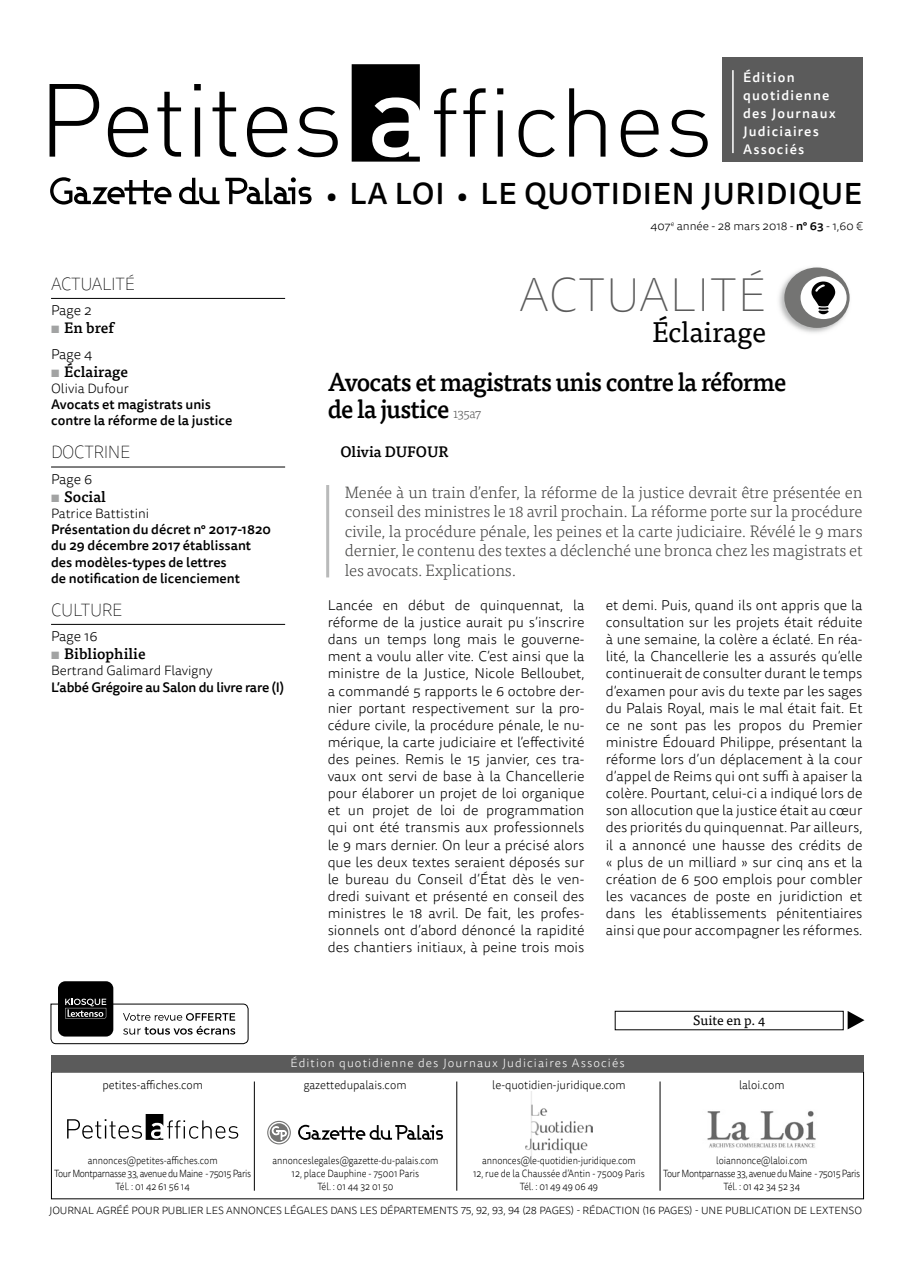
<style>
.page{position:relative;width:915px;height:1263px;background:#fff}
.page>*{position:absolute;margin:0;border:0;box-sizing:border-box;transform-origin:0 0}
.t1{font:100 48px "Tisa Sans OT";letter-spacing:.01em;color:#5b5b5b}
.t2{font:500 30px "Tisa Sans OT";letter-spacing:.02em;color:#000}
.t3{font:28.5px "Tisa OT";letter-spacing:-.01em;color:#000}
.t4{font:500 25.5px/27px "Tisa OT";letter-spacing:-.03em;color:#000;scale:.95 1}
.t5{font:100 18px "Tisa Sans OT";letter-spacing:-.02em;color:#000;scale:.95 1}
.t6{font:300 16.5px/19.5px "Tisa OT";letter-spacing:-.01em;color:#444443;text-align:justify}
.t7{font:500 15px "Tisa OT";color:#000}
.t8{font:300 14.25px/17.1px "Tisa Sans OT";color:#000;text-align:justify}
.t9{font:500 13.5px/16.2px "Tisa Sans OT";color:#000}
.t10{font:300 13.5px "Tisa Sans OT";color:#000}
.t11{font:500 13.5px/18px "Tisa Sans OT";letter-spacing:.09em;color:#fff}
.t12{font:13.5px "Tisa OT";color:#000}
.t13{font:300 12px "Tisa Sans OT";color:#000;scale:.95 1}
.t14{font:300 12px "Tisa Sans OT";letter-spacing:.09em;color:#fff}
.t15{font:300 12px "Tisa Sans OT";color:#000}
.t16{font:300 10.5px/12.6px "Tisa Sans OT";letter-spacing:-.04em;color:#000;text-align:center;scale:.88 1}
.t17{font:300 10.5px/12.6px "Tisa Sans OT";letter-spacing:-.01em;color:#000;text-align:center;scale:.88 1}
.t18{font:300 10.5px "Tisa Sans OT";letter-spacing:-.01em;color:#000}
.s1{font-weight:700;color:#a2a3a3}
.s2{font-size:27px}
.s3{font-weight:500}
.s4{font-weight:300;font-size:13.5px;color:#5b5b5b}
</style>
<div class="page">
<div style="left:721px;top:58px;width:140px;height:104px;background:#5b5b5b"></div>
<hr style="left:732px;top:70px;width:1px;height:83px;background:#fff">
<svg style="left:50px;top:84px;width:49px;height:73px"></svg>
<svg style="left:108px;top:107px;width:40px;height:50px"></svg>
<svg style="left:157px;top:92px;width:24px;height:65px"></svg>
<svg style="left:194px;top:84px;width:7px;height:73px"></svg>
<svg style="left:212px;top:92px;width:24px;height:65px"></svg>
<svg style="left:247px;top:107px;width:40px;height:50px"></svg>
<svg style="left:297px;top:107px;width:40px;height:50px"></svg>
<svg style="left:351px;top:64px;width:68px;height:98px"></svg>
<svg style="left:434px;top:88px;width:22px;height:69px"></svg>
<svg style="left:463px;top:88px;width:22px;height:69px"></svg>
<svg style="left:497px;top:88px;width:6px;height:69px"></svg>
<svg style="left:518px;top:110px;width:36px;height:47px"></svg>
<svg style="left:569px;top:88px;width:36px;height:69px"></svg>
<svg style="left:620px;top:110px;width:38px;height:47px"></svg>
<svg style="left:669px;top:110px;width:38px;height:47px"></svg>
<svg style="left:50px;top:177px;width:121px;height:28px"></svg>
<svg style="left:179px;top:178px;width:40px;height:26px"></svg>
<svg style="left:225px;top:177px;width:86px;height:27px"></svg>
<img style="left:525px;top:1091px;width:67px;height:65px">
<svg style="left:67px;top:1114px;width:171px;height:26px"></svg>
<img style="left:707px;top:1110px;width:109px;height:38px">
<hr style="left:659px;top:1081px;width:1px;height:110px;background:#000">
<hr style="left:456px;top:1081px;width:1px;height:110px;background:#000">
<hr style="left:254px;top:1081px;width:1px;height:110px;background:#000">
<svg style="left:269px;top:1123px;width:19px;height:19px"></svg>
<svg style="left:298px;top:1125px;width:145px;height:15px"></svg>
<svg style="left:271px;top:1126px;width:16px;height:14px"></svg>
<div style="left:267px;top:1121px;width:24px;height:23px;border:1px solid #747473;border-radius:50%"></div>
<div style="left:51px;top:1055px;width:812px;height:16px;background:#5b5b5b"></div>
<div style="left:58px;top:981px;width:55px;height:55px;background:#000;border-radius:7px"></div>
<svg style="left:50px;top:999px;width:199px;height:45px"></svg>
<div style="left:614px;top:1011px;width:229px;height:19px;border:1px solid #000"></div>
<svg style="left:847px;top:1011px;width:17px;height:18px"></svg>
<hr style="left:51px;top:298px;width:234px;height:1px;background:#000">
<hr style="left:51px;top:467px;width:234px;height:1px;background:#000">
<hr style="left:51px;top:624px;width:234px;height:1px;background:#000">
<img style="left:779px;top:268px;width:71px;height:65px">
<div style="left:784px;top:267px;width:65px;height:61px;background:#747473;border-radius:50%"></div>
<div style="left:800px;top:276px;width:46px;height:43px;background:#fff;border-radius:50%"></div>
<svg style="left:811px;top:281px;width:23px;height:33px"></svg>
<hr style="left:326px;top:485px;width:3px;height:92px;background:#b9baba">
<p class="t5" style="left:51px;top:273px;width:63px">ACTUALITÉ</p>
<p class="t8" style="left:51px;top:303px;width:42px">Page 2</p>
<p class="t7" style="left:51px;top:319px;width:64px"><span class="s1">▪</span> En bref</p>
<p class="t8" style="left:51px;top:346px;width:43px">Page 4</p>
<p class="t7" style="left:51px;top:362px;width:79px"><span class="s1">▪</span> Éclairage</p>
<p class="t10" style="left:51px;top:380px;width:79px">Olivia Dufour</p>
<p class="t9" style="left:51px;top:397px;width:183px">Avocats et magistrats unis contre la réforme de la justice</p>
<p class="t5" style="left:51px;top:441px;width:85px">DOCTRI NE</p>
<p class="t8" style="left:51px;top:471px;width:43px">Page 6</p>
<p class="t7" style="left:51px;top:487px;width:56px"><span class="s1">▪</span> Social</p>
<p class="t10" style="left:51px;top:505px;width:100px">Patrice Battistini</p>
<p class="t9" style="left:51px;top:522px;width:221px">Présentation du décret n° 2017-1820 du 29 décembre 2017 établissant des modèles-types de lettres<br>de notification de licenciement</p>
<p class="t5" style="left:51px;top:599px;width:12px">CULTU</p>
<p class="t5" style="left:102px;top:599px;width:23px">RE</p>
<p class="t8" style="left:51px;top:628px;width:48px">Page 16</p>
<p class="t7" style="left:51px;top:645px;width:96px"><span class="s1">▪</span> Bibliophilie</p>
<p class="t10" style="left:51px;top:663px;width:163px">Bertrand Galimard Flavigny</p>
<p class="t9" style="left:51px;top:679px;width:235px">L’abbé Grégoire au Salon du livre rare (I)</p>
<p class="t11" style="left:742px;top:69px;width:94px">Édition quotidienne des Journaux<br>Judiciaires<br>Associés</p>
<h2 class="t2" style="left:326px;top:175px;width:537px"><span class="s2">•</span> LA LOI <span class="s2">•</span> LE QUOTIDIEN JURIDIQUE</h2>
<p class="t15" style="left:650px;top:219px;width:214px">407<sup>e</sup> année - 28 mars 2018 - <span class="s3">n° 63</span> - 1,60 €</p>
<h1 class="t1" style="left:519px;top:267px;width:248px">ACTUALITÉ</h1>
<h3 class="t3" style="left:652px;top:315px;width:115px">Éclairage</h3>
<h3 class="t4" style="left:327px;top:369px;width:484px">Avocats et magistrats unis contre la réforme de la justice <span class="s4">135a7</span></h3>
<p class="t7" style="left:340px;top:443px;width:110px">Olivia DUFOUR</p>
<p class="t6" style="left:344px;top:483px;width:519px">Menée à un train d’enfer, la réforme de la justice devrait être présentée en conseil des ministres le 18 avril prochain. La réforme porte sur la procédure civile, la procédure pénale, les peines et la carte judiciaire. Révélé le 9 mars dernier, le contenu des textes a déclenché une bronca chez les magistrats et les avocats. Explications.</p>
<p class="t8" style="left:327px;top:597px;width:258px">Lancée en début de quinquennat, la réforme de la justice aurait pu s’inscrire dans un temps long mais le gouverne&shy;ment a voulu aller vite. C’est ainsi que la ministre de la Justice, Nicole Belloubet, a commandé 5 rapports le 6 octobre der&shy;nier portant respectivement sur la pro&shy;cédure civile, la procédure pénale, le nu&shy;mérique, la carte judiciaire et l’effectivité des peines. Remis le 15 janvier, ces tra&shy;vaux ont servi de base à la Chancellerie pour élaborer un projet de loi organique et un projet de loi de programmation qui ont été transmis aux professionnels le 9 mars dernier. On leur a précisé alors que les deux textes seraient déposés sur le bureau du Conseil d’État dès le ven&shy;dredi suivant et présenté en conseil des ministres le 18 avril. De fait, les profes&shy;sionnels ont d’abord dénoncé la rapidité des chantiers initiaux, à peine trois mois</p>
<p class="t8" style="left:605px;top:597px;width:258px">et demi. Puis, quand ils ont appris que la consultation sur les projets était réduite à une semaine, la colère a éclaté. En réa&shy;lité, la Chancellerie les a assurés qu’elle continuerait de consulter durant le temps d’examen pour avis du texte par les sages du Palais Royal, mais le mal était fait. Et ce ne sont pas les propos du Premier ministre Édouard Philippe, présentant la réforme lors d’un déplacement à la cour d’appel de Reims qui ont suffi à apaiser la colère. Pourtant, celui-ci a indiqué lors de son allocution que la justice était au cœur des priorités du quinquennat. Par ailleurs, il a annoncé une hausse des crédits de « plus de un milliard » sur cinq ans et la création de 6 500 emplois pour combler les vacances de poste en juridiction et dans les établissements pénitentiaires ainsi que pour accompagner les réformes.</p>
<p class="t13" style="left:102px;top:1077px;width:107px">petites-affiches.com</p>
<p class="t14" style="left:290px;top:1055px;width:335px">Édition quotidienne des Journaux Judiciaires Associés</p>
<p class="t12" style="left:693px;top:1013px;width:73px">Suite en p. 4</p>
<p class="t13" style="left:303px;top:1077px;width:110px">gazettedupalais.com</p>
<p class="t13" style="left:492px;top:1077px;width:142px">le-quotidien-juridique.com</p>
<p class="t13" style="left:738px;top:1077px;width:49px">laloi.com</p>
<p class="t16" style="left:54px;top:1155px;width:225px">annonces@petites-affiches.com<br>Tour Montparnasse 33, avenue du Maine - 75015 Paris<br>Tél. : 01 42 61 56 14</p>
<p class="t17" style="left:272px;top:1155px;width:190px">annonceslegales@gazette-du-palais.com<br>12, place Dauphine - 75001 Paris<br>Tél. : 01 44 32 01 50</p>
<p class="t17" style="left:473px;top:1155px;width:197px">annonces@le-quotidien-juridique.com<br>12, rue de la Chaussée d’Antin - 75009 Paris<br>Tél. : 01 49 49 06 49</p>
<p class="t16" style="left:663px;top:1155px;width:225px">loiannonce@laloi.com<br>Tour Montparnasse 33, avenue du Maine - 75015 Paris<br>Tél. : 01 42 34 52 34</p>
<p class="t18" style="left:49px;top:1204px;width:814px">JOURNAL AGRÉÉ POUR PUBLIER LES ANNONCES LÉGALES DANS LES DÉPARTEMENTS 75, 92, 93, 94 (28 PAGES) - RÉDACTION (16 PAGES) - UNE PUBLICATION DE LEXTENSO</p>
</div>
